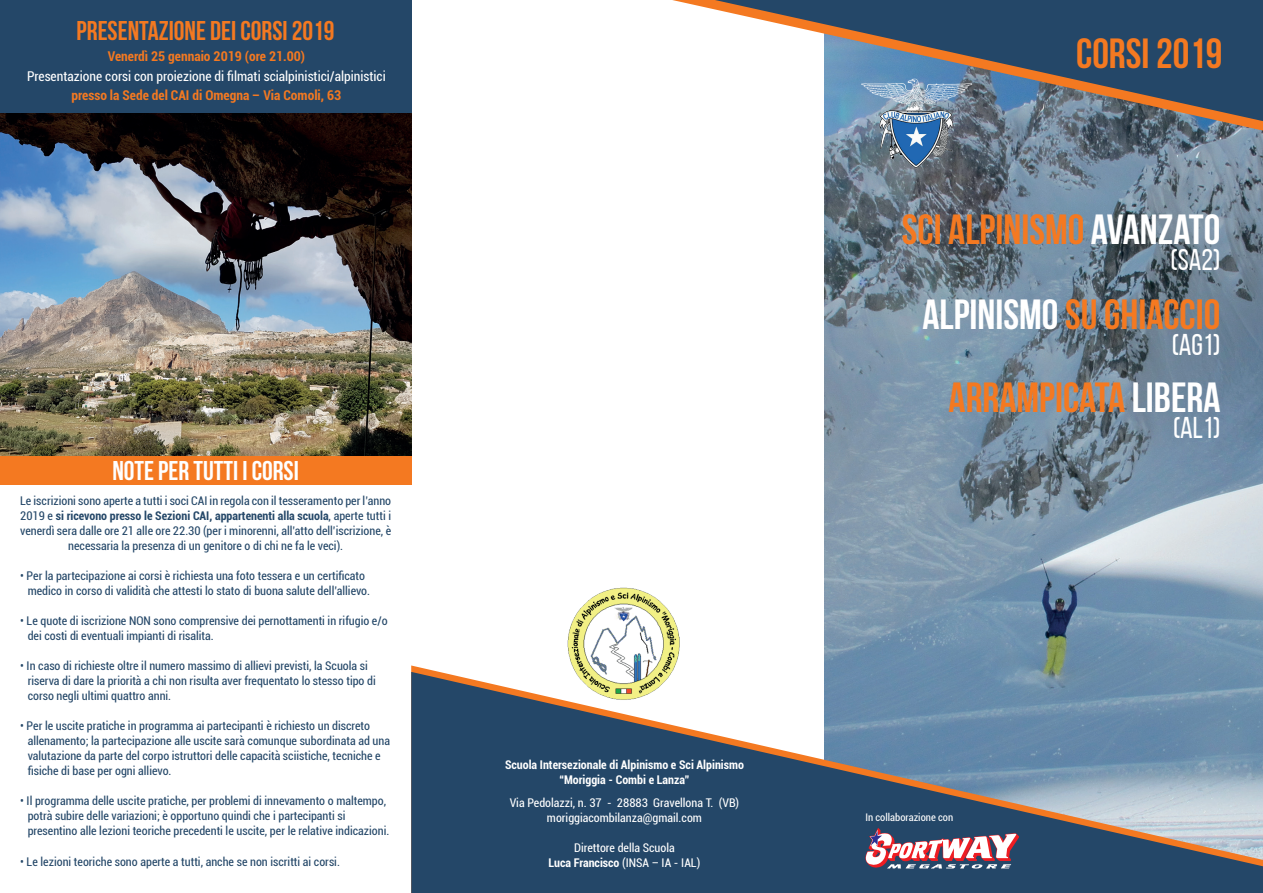
<style>
.page{position:relative;width:1263px;height:893px;background:#fff}
.page>*{position:absolute;margin:0;border:0;box-sizing:border-box;transform-origin:0 0}
.t1{font:700 42px "Bebas Neue";color:#f47921}
.t2{font:30px "Bebas Neue";color:#fff}
.t3{font:700 27px "Bebas Neue";color:#f47921}
.t4{font:700 27px "Bebas Neue";color:#fff}
.t5{font:700 condensed 13.5px "Roboto";color:#f47921}
.t6{font:condensed 13.5px "Roboto";color:#fff}
.t7{font:condensed 12px/15px "Roboto";color:#244768}
.t8{font:condensed 12px/15px "Roboto";color:#fff;text-align:center}
.t9{font:700 condensed 12px/15px "Roboto";color:#fff;text-align:center}
.t10{font:condensed 10.5px "Roboto";color:#fff}
.s1{font-weight:700}
.s2{color:#fff}
</style>
<div class="page">
<img style="left:0;top:113px;width:411px;height:343px">
<img style="left:825px;top:131px;width:438px;height:534px">
<div style="left:0;top:0;width:411px;height:113px;background:#244768"></div>
<svg style="left:411px;top:665px;width:852px;height:7px;fill:#6e8fad"></svg>
<svg style="left:672px;top:0;width:591px;height:131px"></svg>
<svg style="left:411px;top:672px;width:852px;height:221px;background:#58728a"></svg>
<svg style="left:715px;top:0;width:548px;height:121px;fill:#244768"></svg>
<svg style="left:865px;top:828px;width:154px;height:40px"></svg>
<img style="left:564px;top:587px;width:121px;height:115px">
<div style="left:0;top:456px;width:411px;height:29px;background:#f47921"></div>
<img style="left:857px;top:73px;width:120px;height:100px">
<h3 class="t3" style="left:77px;top:16px;width:260px">PRESENTAZIONE DEI CORSI 2019</h3>
<p class="t5" style="left:108px;top:47px;width:199px">Venerdì 25 gennaio 2019 (ore 21.00)</p>
<p class="t6" style="left:27px;top:66px;width:360px">Presentazione corsi con proiezione di filmati scialpinistici/alpinistici</p>
<p class="t5" style="left:72px;top:86px;width:271px">presso la Sede del CAI di Omegna – Via Comoli, 63</p>
<h3 class="t4" style="left:112px;top:455px;width:188px">NOTE PER TUTTI I CORSI</h3>
<p class="t7" style="left:20px;top:493px;width:372px;text-align:center">Le iscrizioni sono aperte a tutti i soci CAI in regola con il tesseramento per l’anno 2019 e <span class="s1">si ricevono presso le Sezioni CAI, appartenenti alla scuola</span>, aperte tutti i venerdì sera dalle ore 21 alle ore 22.30 (per i minorenni, all’atto dell’iscrizione, è necessaria la presenza di un genitore o di chi ne fa le veci).</p>
<p class="t7" style="left:28px;top:568px;width:344px;text-indent:-8px">• Per la partecipazione ai corsi è richiesta una foto tessera e un certificato medico in corso di validità che attesti lo stato di buona salute dell’allievo.</p>
<p class="t7" style="left:28px;top:613px;width:361px;text-indent:-8px">• Le quote di iscrizione NON sono comprensive dei pernottamenti in rifugio e/o dei costi di eventuali impianti di risalita.</p>
<p class="t7" style="left:28px;top:658px;width:350px;text-indent:-8px">• In caso di richieste oltre il numero massimo di allievi previsti, la Scuola si riserva di dare la priorità a chi non risulta aver frequentato lo stesso tipo di corso negli ultimi quattro anni.</p>
<p class="t7" style="left:28px;top:718px;width:364px;text-indent:-8px">• Per le uscite pratiche in programma ai partecipanti è richiesto un discreto allenamento; la partecipazione alle uscite sarà comunque subordinata ad una valutazione da parte del corpo istruttori delle capacità sciistiche, tecniche e fisiche di base per ogni allievo.</p>
<p class="t7" style="left:28px;top:793px;width:363px;text-indent:-8px">• Il programma delle uscite pratiche, per problemi di innevamento o maltempo, potrà subire delle variazioni; è opportuno quindi che i partecipanti si presentino alle lezioni teoriche precedenti le uscite, per le relative indicazioni.</p>
<p class="t7" style="left:20px;top:853px;width:321px">• Le lezioni teoriche sono aperte a tutti, anche se non iscritti ai corsi.</p>
<p class="t9" style="left:505px;top:757px;width:240px">Scuola Intersezionale di Alpinismo e Sci Alpinismo “Moriggia - Combi e Lanza”</p>
<p class="t8" style="left:510px;top:795px;width:231px">Via Pedolazzi, n. 37 - 28883 Gravellona T. (VB) moriggiacombilanza@gmail.com</p>
<p class="t8" style="left:549px;top:840px;width:153px">Direttore della Scuola<br><span class="s1">Luca Francisco</span> (INSA – IA - IAL)</p>
<h1 class="t1" style="left:1076px;top:30px;width:148px">CORSI 2019</h1>
<h1 class="t1" style="left:902px;top:207px;width:320px">SCI ALPINISMO <span class="s2">AVANZATO</span></h1>
<h2 class="t2" style="left:1170px;top:243px;width:51px">(SA2)</h2>
<h1 class="t1" style="left:922px;top:292px;width:299px"><span class="s2">ALPINISMO</span> SU GHIACCIO</h1>
<h2 class="t2" style="left:1172px;top:328px;width:50px">(AG1)</h2>
<h1 class="t1" style="left:948px;top:375px;width:273px">ARRAMPICATA <span class="s2">LIBERA</span></h1>
<h2 class="t2" style="left:1173px;top:411px;width:49px">(AL1)</h2>
<p class="t10" style="left:865px;top:810px;width:89px">In collaborazione con</p>
</div>
